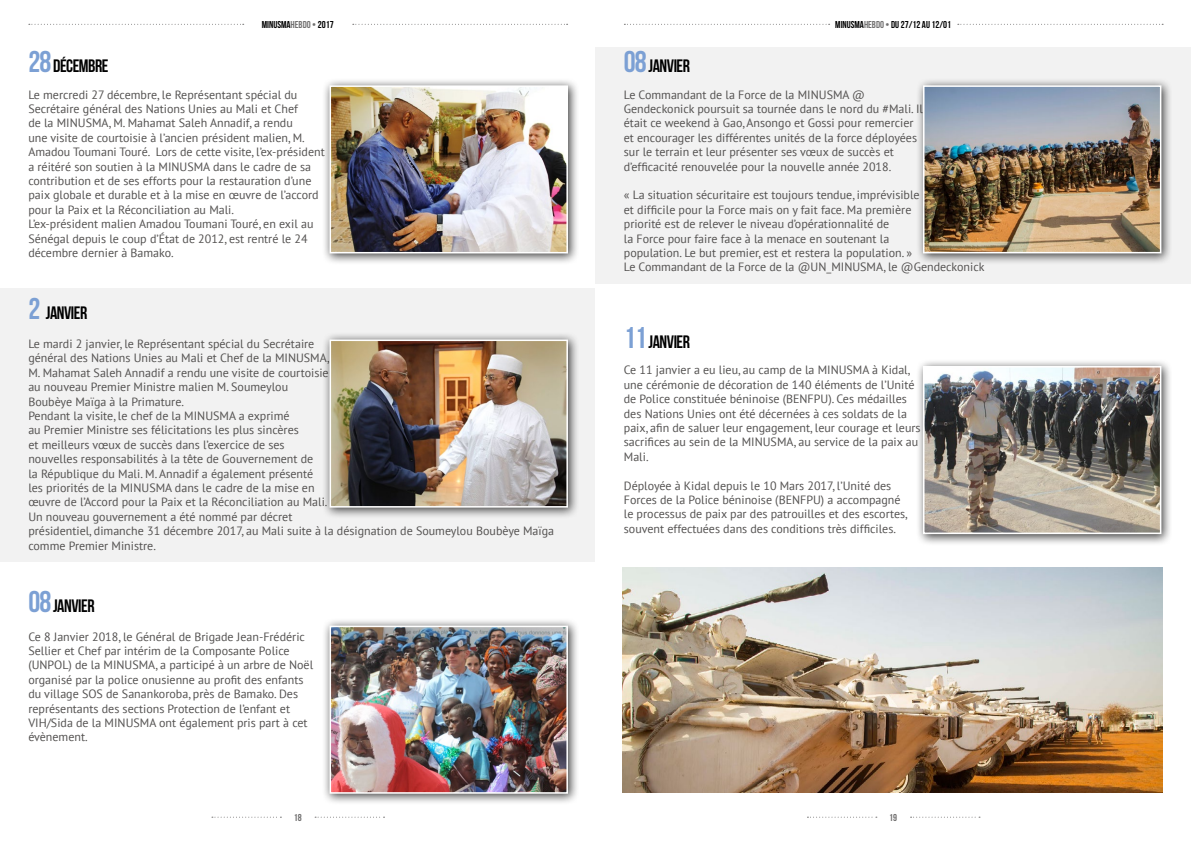
<style>
.page{position:relative;width:1191px;height:842px;background:#fff}
.page>*{position:absolute;margin:0;border:0;box-sizing:border-box;transform-origin:0 0}
.t1{font:18px "Bebas Neue";letter-spacing:-.025em;color:#000}
.t2{font:12px/14.4px "PT Sans";color:#535150}
.t3{font:10px "Bebas Neue";color:#000}
.t4{font:10px "Bebas Neue";color:#706f6f}
.s1{color:#706f6f}
.s2{font-size:30px;color:#7ca0d4}
</style>
<div class="page">
<svg style="left:29px;top:24px;width:215px;height:1px"></svg>
<svg style="left:353px;top:24px;width:214px;height:1px"></svg>
<div style="left:0;top:288px;width:595px;height:273px;background:#f2f2f2"></div>
<div style="left:595px;top:47px;width:596px;height:236px;background:#f2f2f2"></div>
<div style="left:322px;top:78px;width:257px;height:187px;background:#000;opacity:.75"></div>
<img style="left:332px;top:88px;width:233px;height:162px">
<div style="left:329px;top:85px;width:239px;height:168px;border:2px solid #fff"></div>
<div style="left:322px;top:332px;width:257px;height:187px;background:#000;opacity:.75"></div>
<img style="left:332px;top:342px;width:233px;height:163px">
<div style="left:329px;top:339px;width:239px;height:169px;border:2px solid #fff"></div>
<div style="left:322px;top:618px;width:257px;height:187px;background:#000;opacity:.75"></div>
<img style="left:332px;top:629px;width:233px;height:162px">
<div style="left:329px;top:626px;width:239px;height:168px;border:2px solid #fff"></div>
<div style="left:915px;top:78px;width:257px;height:187px;background:#000;opacity:.75"></div>
<img style="left:926px;top:88px;width:232px;height:162px">
<div style="left:923px;top:85px;width:238px;height:168px;border:2px solid #fff"></div>
<div style="left:915px;top:358px;width:257px;height:188px;background:#000;opacity:.75"></div>
<img style="left:926px;top:369px;width:232px;height:162px">
<div style="left:923px;top:366px;width:238px;height:168px;border:2px solid #fff"></div>
<img style="left:622px;top:567px;width:540px;height:225px">
<svg style="left:624px;top:24px;width:205px;height:1px"></svg>
<svg style="left:957px;top:24px;width:206px;height:1px"></svg>
<svg style="left:315px;top:817px;width:69px;height:1px"></svg>
<svg style="left:212px;top:817px;width:69px;height:1px"></svg>
<svg style="left:910px;top:817px;width:70px;height:1px"></svg>
<svg style="left:807px;top:817px;width:70px;height:1px"></svg>
<p class="t3" style="left:262px;top:19px;width:73px">MINUSMA<span class="s1">HEBDO •</span> 2017</p>
<h1 class="t1" style="left:28px;top:56px;width:82px"><span class="s2">28</span>DÉCEMBRE</h1>
<p class="t2" style="left:28px;top:87px;width:298px">Le mercredi 27 décembre, le Représentant spécial du Secrétaire général des Nations Unies au Mali et Chef<br>de la MINUSMA, M. Mahamat Saleh Annadif, a rendu<br>une visite de courtoisie à l’ancien président malien, M.<br>Amadou Toumani Touré. Lors de cette visite, l’ex-président a réitéré son soutien à la MINUSMA dans le cadre de sa contribution et de ses efforts pour la restauration d’une paix globale et durable et à la mise en œuvre de l’accord pour la Paix et la Réconciliation au Mali.<br>L’ex-président malien Amadou Toumani Touré, en exil au Sénégal depuis le coup d’État de 2012, est rentré le 24 décembre dernier à Bamako.</p>
<h1 class="t1" style="left:28px;top:303px;width:60px"><span class="s2">2</span> JANVIER</h1>
<p class="t2" style="left:28px;top:336px;width:527px">Le mardi 2 janvier, le Représentant spécial du Secrétaire<br>général des Nations Unies au Mali et Chef de la MINUSMA,<br>M. Mahamat Saleh Annadif a rendu une visite de courtoisie<br>au nouveau Premier Ministre malien M. Soumeylou<br>Boubèye Maïga à la Primature.<br>Pendant la visite, le chef de la MINUSMA a exprimé<br>au Premier Ministre ses félicitations les plus sincères<br>et meilleurs vœux de succès dans l’exercice de ses<br>nouvelles responsabilités à la tête de Gouvernement de<br>la République du Mali. M. Annadif a également présenté<br>les priorités de la MINUSMA dans le cadre de la mise en<br>œuvre de l’Accord pour la Paix et la Réconciliation au Mali.<br>Un nouveau gouvernement a été nommé par décret<br>présidentiel, dimanche 31 décembre 2017, au Mali suite à la désignation de Soumeylou Boubèye Maïga comme Premier Ministre.</p>
<h1 class="t1" style="left:28px;top:596px;width:68px"><span class="s2">08</span>JANVIER</h1>
<p class="t2" style="left:28px;top:629px;width:286px">Ce 8 Janvier 2018, le Général de Brigade Jean-Frédéric Sellier et Chef par intérim de la Composante Police (UNPOL) de la MINUSMA, a participé à un arbre de Noël organisé par la police onusienne au profit des enfants du village SOS de Sanankoroba, près de Bamako. Des représentants des sections Protection de l’enfant et VIH/Sida de la MINUSMA ont également pris part à cet évènement.</p>
<p class="t3" style="left:835px;top:19px;width:117px">MINUSMA<span class="s1">HEBDO •</span> DU 27/12 AU 12/01</p>
<h1 class="t1" style="left:624px;top:56px;width:68px"><span class="s2">08</span>JANVIER</h1>
<p class="t2" style="left:624px;top:87px;width:301px">Le Commandant de la Force de la MINUSMA @ Gendeckonick poursuit sa tournée dans le nord du #Mali. Il était ce weekend à Gao, Ansongo et Gossi pour remercier et encourager les différentes unités de la force déployées sur le terrain et leur présenter ses vœux de succès et d’efficacité renouvelée pour la nouvelle année 2018.</p>
<p class="t2" style="left:624px;top:188px;width:362px">« La situation sécuritaire est toujours tendue, imprévisible<br>et difficile pour la Force mais on y fait face. Ma première<br>priorité est de relever le niveau d’opérationnalité de<br>la Force pour faire face à la menace en soutenant la<br>population. Le but premier, est et restera la population. »<br>Le Commandant de la Force de la @UN_MINUSMA, le @Gendeckonick</p>
<h1 class="t1" style="left:624px;top:332px;width:68px"><span class="s2">11</span>JANVIER</h1>
<p class="t2" style="left:624px;top:363px;width:298px">Ce 11 janvier a eu lieu, au camp de la MINUSMA à Kidal, une cérémonie de décoration de 140 éléments de l’Unité de Police constituée béninoise (BENFPU). Ces médailles des Nations Unies ont été décernées à ces soldats de la paix, afin de saluer leur engagement, leur courage et leurs sacrifices au sein de la MINUSMA, au service de la paix au Mali.</p>
<p class="t2" style="left:624px;top:478px;width:285px">Déployée à Kidal depuis le 10 Mars 2017, l’Unité des Forces de la Police béninoise (BENFPU) a accompagné le processus de paix par des patrouilles et des escortes, souvent effectuées dans des conditions très difficiles.</p>
<p class="t4" style="left:294px;top:812px;width:9px">18</p>
<p class="t4" style="left:889px;top:812px;width:9px">19</p>
</div>
